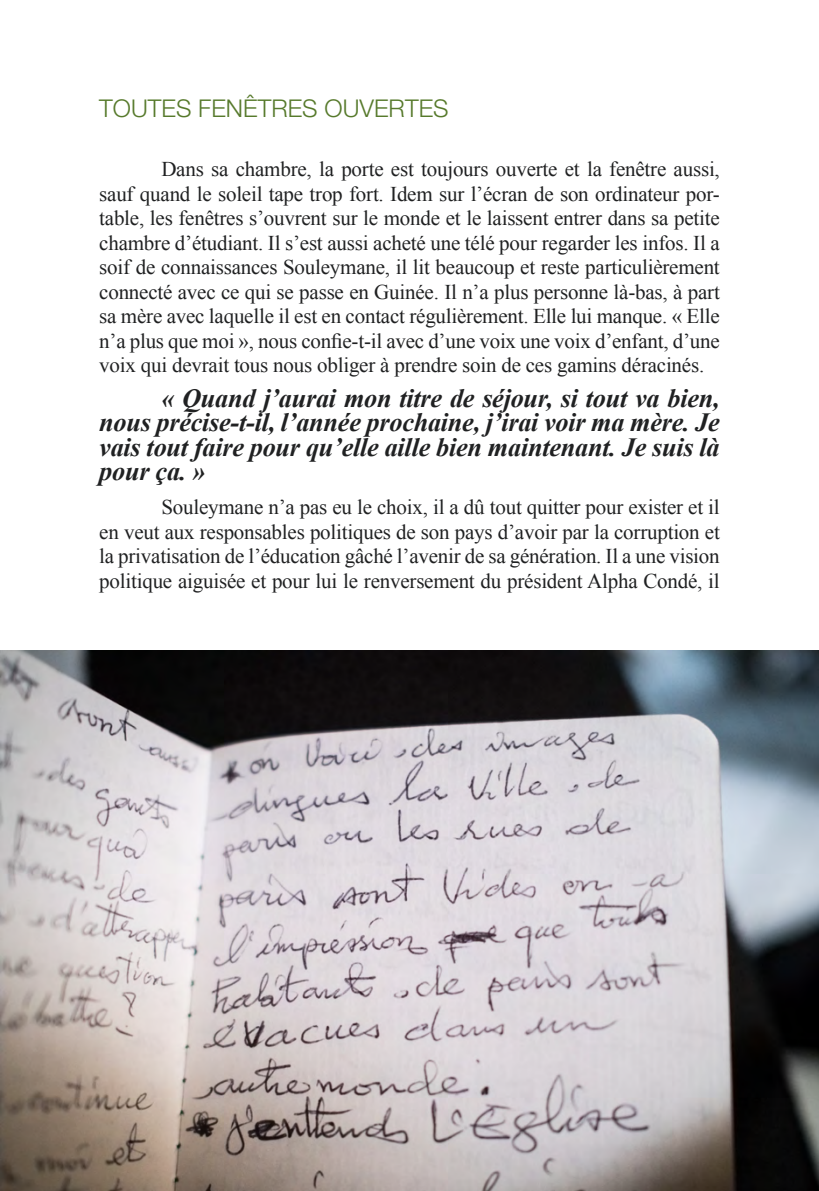
<style>
.page{position:relative;width:819px;height:1191px;background:#fff}
.page>*{position:absolute;margin:0;border:0;box-sizing:border-box;transform-origin:0 0}
.t1{font:italic 700 26.25px/24.5px "Times New Roman";letter-spacing:-.01em;color:#202122;text-align:justify}
.t2{font:300 24.5px "Helvetica Neue LT Std";color:#577a2c}
.t3{font:21px/24.5px "Times New Roman";letter-spacing:-.01em;color:#202122;text-align:justify}
</style>
<div class="page">
<img style="left:0;top:650px;width:819px;height:541px">
<p class="t2" style="left:99px;top:93px;width:351px">TOUTES FENÊTRES OUVERTES</p>
<p class="t3" style="left:99px;top:157px;width:622px;text-indent:62px">Dans sa chambre, la porte est toujours ouverte et la fenêtre aussi, sauf quand le soleil tape trop fort. Idem sur l’écran de son ordinateur por&shy;table, les fenêtres s’ouvrent sur le monde et le laissent entrer dans sa petite chambre d’étudiant. Il s’est aussi acheté une télé pour regarder les infos. Il a soif de connaissances Souleymane, il lit beaucoup et reste particulièrement connecté avec ce qui se passe en Guinée. Il n’a plus personne là-bas, à part sa mère avec laquelle il est en contact régulièrement. Elle lui manque. « Elle n’a plus que moi », nous confie-t-il avec d’une voix une voix d’enfant, d’une voix qui devrait tous nous obliger à prendre soin de ces gamins déracinés.</p>
<p class="t1" style="left:99px;top:385px;width:622px;text-indent:62px">« Quand j’aurai mon titre de séjour, si tout va bien, nous précise-t-il, l’année prochaine, j’irai voir ma mère. Je vais tout faire pour qu’elle aille bien maintenant. Je suis là pour ça. »</p>
<p class="t3" style="left:99px;top:495px;width:622px;text-indent:62px">Souleymane n’a pas eu le choix, il a dû tout quitter pour exister et il en veut aux responsables politiques de son pays d’avoir par la corruption et la privatisation de l’éducation gâché l’avenir de sa génération. Il a une vision politique aiguisée et pour lui le renversement du président Alpha Condé, il</p>
</div>
